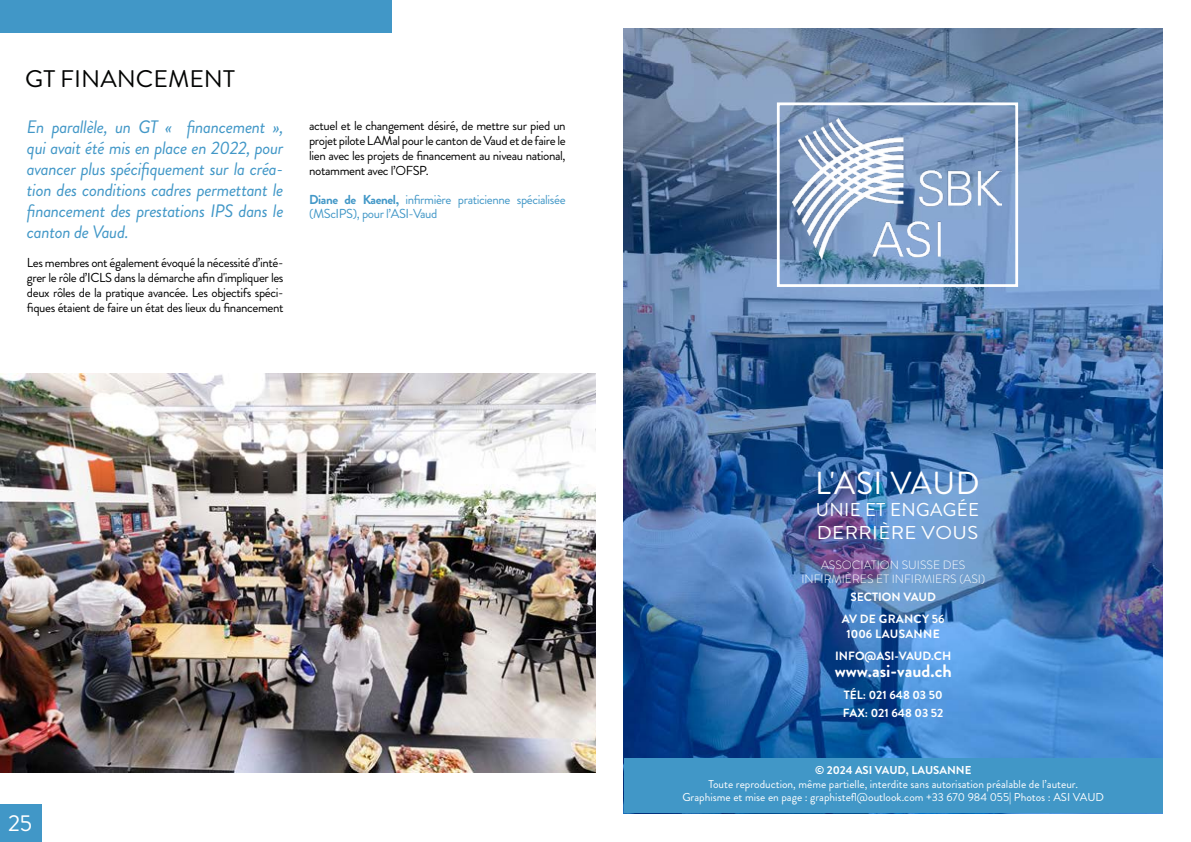
<style>
.page{position:relative;width:1191px;height:842px;background:#fff}
.page>*{position:absolute;margin:0;border:0;box-sizing:border-box;transform-origin:0 0}
.t1{font:31.9px "Brandon Grotesque";letter-spacing:.02em;color:#fff}
.t2{font:24px "Brandon Grotesque";color:#030403}
.t3{font:23px "Brandon Grotesque";color:#fff}
.t4{font:18.6px/22.3px "Brandon Grotesque";letter-spacing:.02em;color:#fff}
.t5{font:italic 18px/21px "Brandon Grotesque";letter-spacing:-.02em;color:#4197c7;text-align:justify}
.t6{font:700 18px "Brandon Grotesque";color:#fff}
.t7{font:13px/15px "Brandon Grotesque";letter-spacing:-.03em;color:#000;text-align:justify}
.t8{font:13px/14px "Brandon Grotesque";letter-spacing:-.03em;color:#4197c7}
.t9{font:700 12px/22px "Brandon Grotesque";color:#fff;text-align:center}
.t10{font:300 12px/14.4px "Brandon Grotesque";color:#fff;text-align:center}
.t11{font:11.4px/13.3px "Brandon Grotesque";color:#fff;text-align:center}
.t12{font:700 11.4px "Brandon Grotesque";color:#fff}
.s1{font-weight:700}
</style>
<div class="page">
<div style="left:0;top:0;width:391px;height:33px;background:#4197c7"></div>
<div style="left:0;top:804px;width:41px;height:38px;background:#4197c7"></div>
<img style="left:0;top:374px;width:595px;height:398px">
<img style="left:624px;top:28px;width:538px;height:786px">
<div style="left:624px;top:758px;width:538px;height:55px;background:#4197c7"></div>
<img style="left:793px;top:118px;width:208px;height:142px">
<div style="left:777px;top:102px;width:241px;height:185px;border:3px solid #fff"></div>
<h2 class="t2" style="left:25px;top:62px;width:211px">GT FINANCEMENT</h2>
<h3 class="t5" style="left:27px;top:117px;width:258px">En parallèle, un GT « financement », qui avait été mis en place en 2022, pour avancer plus spécifiquement sur la créa&shy;tion des conditions cadres permettant le financement des prestations IPS dans le canton de Vaud.</h3>
<p class="t7" style="left:27px;top:255px;width:258px">Les membres ont également évoqué la nécessité d’inté&shy;grer le rôle d’ICLS dans la démarche afin d'impliquer les deux rôles de la pratique avancée. Les objectifs spéci&shy;fiques étaient de faire un état des lieux du financement</p>
<p class="t7" style="left:309px;top:118px;width:258px">actuel et le changement désiré, de mettre sur pied un projet pilote LAMal pour le canton de Vaud et de faire le lien avec les projets de financement au niveau national, notamment avec l’OFSP.</p>
<p class="t8" style="left:309px;top:192px;width:258px"><span class="s1">Diane de Kaenel,</span> infirmière praticienne spécialisée (MScIPS), pour l’ASI-Vaud</p>
<h3 class="t3" style="left:8px;top:807px;width:26px">25</h3>
<h1 class="t1" style="left:815px;top:461px;width:166px">L'ASI VAUD</h1>
<h3 class="t4" style="left:815px;top:499px;width:165px">UNIE ET ENGAGÉE<br>DERRIÈRE VOUS</h3>
<p class="t10" style="left:801px;top:557px;width:185px">ASSOCIATION SUISSE DES<br>INFIRMIÈRES ET INFIRMIERS (ASI)</p>
<p class="t9" style="left:841px;top:586px;width:104px">SECTION VAUD<br>AV DE GRANCY 56</p>
<p class="t9" style="left:835px;top:623px;width:117px">1006 LAUSANNE<br>INFO@ASI-VAUD.CH</p>
<h3 class="t6" style="left:834px;top:658px;width:119px">www.asi-vaud.ch</h3>
<p class="t9" style="left:843px;top:686px;width:102px;line-height:18px;text-align:left">TÉL: 021 648 03 50<br>FAX: 021 648 03 52</p>
<p class="t12" style="left:815px;top:762px;width:158px">© 2024 ASI VAUD, LAUSANNE</p>
<p class="t11" style="left:682px;top:777px;width:423px">Toute reproduction, même partielle, interdite sans autorisation préalable de l’auteur.<br>Graphisme et mise en page : graphistefl@outlook.com +33 670 984 055| Photos : ASI VAUD</p>
</div>
